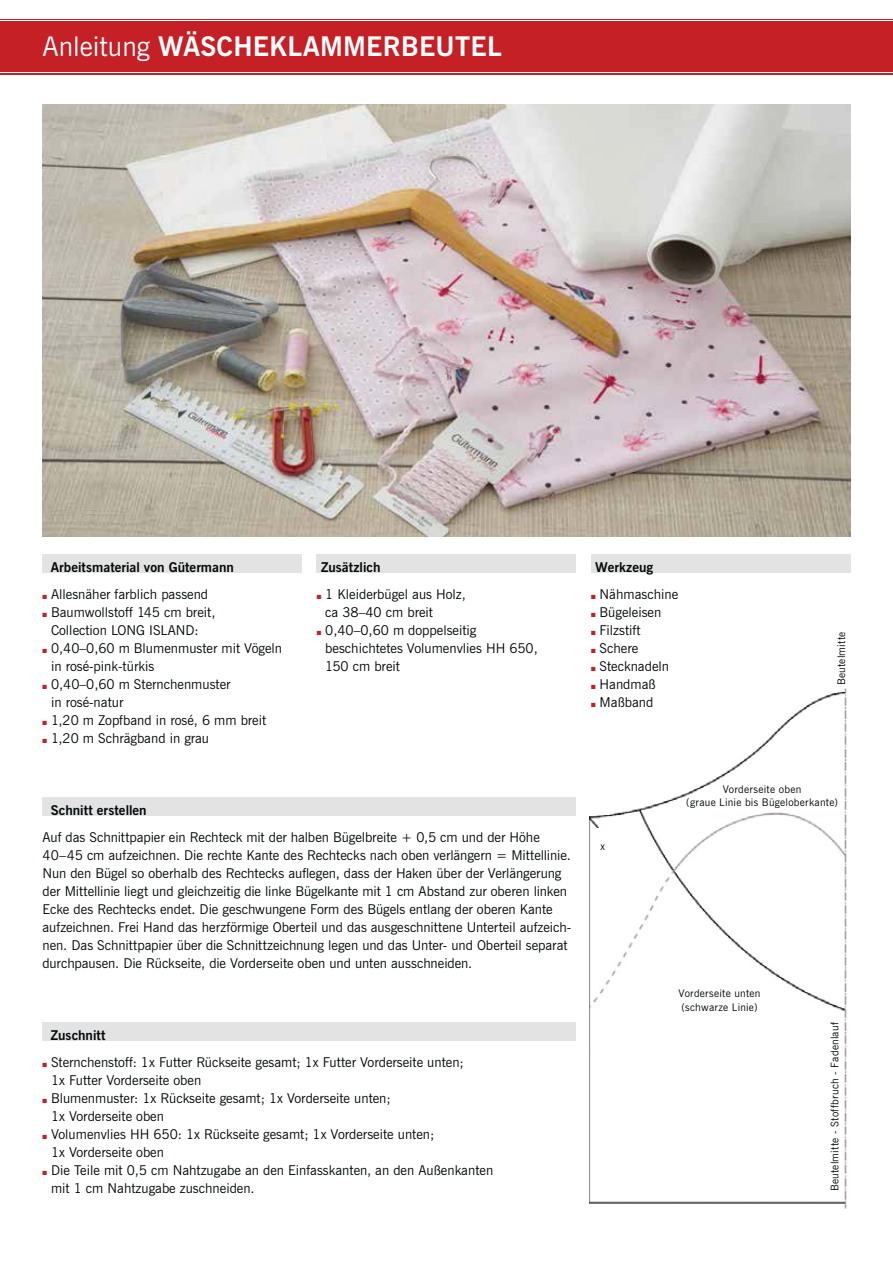
<style>
.page{position:relative;width:893px;height:1263px;background:#fff}
.page>*{position:absolute;margin:0;border:0;box-sizing:border-box;transform-origin:0 0}
.t1{font:700 27px "News Gothic";letter-spacing:.01em;color:#fff}
.t2{font:13.5px/18px "News Gothic";color:#040809}
.t3{font:700 13.5px "News Gothic";color:#040809}
.t4{font:10.5px/13.5px "News Gothic";letter-spacing:.025em;color:#040809;text-align:center}
.s1{font-weight:400}
</style>
<div class="page">
<img style="left:589px;top:688px;width:258px;height:521px">
<img style="left:43px;top:104px;width:807px;height:432px">
<div style="left:0;top:19px;width:893px;height:55px;background:#c42026"></div>
<hr style="left:0;top:72px;width:893px;height:1px;background:#fff">
<hr style="left:0;top:20px;width:893px;height:1px;background:#fff">
<div style="left:43px;top:797px;width:533px;height:18px;background:#e3e3e4"></div>
<div style="left:43px;top:1022px;width:533px;height:18px;background:#e3e3e4"></div>
<div style="left:43px;top:554px;width:259px;height:18px;background:#e3e3e4"></div>
<div style="left:317px;top:554px;width:259px;height:18px;background:#e3e3e4"></div>
<div style="left:591px;top:554px;width:259px;height:18px;background:#e3e3e4"></div>
<svg style="left:591px;top:703px;width:4px;height:4px"></svg>
<h1 class="t1" style="left:43px;top:35px;width:461px"><span class="s1">Anleitung</span> WÄSCHEKLAMMERBEUTEL</h1>
<p class="t3" style="left:51px;top:562px;width:185px">Arbeitsmaterial von Gütermann</p>
<p class="t3" style="left:321px;top:562px;width:61px">Zusätzlich</p>
<p class="t3" style="left:595px;top:562px;width:59px">Werkzeug</p>
<p class="t2" style="left:51px;top:587px;width:233px">Allesnäher farblich passend<br>Baumwollstoff 145 cm breit,<br>Collection LONG ISLAND:<br>0,40–0,60 m Blumenmuster mit Vögeln in rosé-pink-türkis<br>0,40–0,60 m Sternchenmuster<br>in rosé-natur<br>1,20 m Zopfband in rosé, 6 mm breit<br>1,20 m Schrägband in grau</p>
<p class="t2" style="left:325px;top:587px;width:214px">1 Kleiderbügel aus Holz,<br>ca 38–40 cm breit<br>0,40–0,60 m doppelseitig beschichtetes Volumenvlies HH 650,<br>150 cm breit</p>
<p class="t2" style="left:600px;top:587px;width:80px">Nähmaschine<br>Bügeleisen<br>Filzstift<br>Schere<br>Stecknadeln<br>Handmaß<br>Maßband</p>
<p class="t4" style="left:836px;top:685px;width:55px;rotate:-90deg">Beutelmitte</p>
<p class="t3" style="left:51px;top:805px;width:97px">Schnitt erstellen</p>
<p class="t2" style="left:43px;top:830px;width:530px">Auf das Schnittpapier ein Rechteck mit der halben Bügelbreite + 0,5 cm und der Höhe 40–45 cm aufzeichnen. Die rechte Kante des Rechtecks nach oben verlängern = Mittellinie.<br>Nun den Bügel so oberhalb des Rechtecks auflegen, dass der Haken über der Verlängerung der Mittellinie liegt und gleichzeitig die linke Bügelkante mit 1 cm Abstand zur oberen linken Ecke des Rechtecks endet. Die geschwungene Form des Bügels entlang der oberen Kante aufzeichnen. Frei Hand das herzförmige Oberteil und das ausgeschnittene Unterteil aufzeich&shy;nen. Das Schnittpapier über die Schnittzeichnung legen und das Unter- und Oberteil separat durchpausen. Die Rückseite, die Vorderseite oben und unten ausschneiden.</p>
<p class="t4" style="left:600px;top:840px;width:6px">x</p>
<p class="t4" style="left:686px;top:783px;width:153px">Vorderseite oben<br>(graue Linie bis Bügeloberkante)</p>
<p class="t3" style="left:51px;top:1030px;width:56px">Zuschnitt</p>
<p class="t2" style="left:51px;top:1055px;width:444px">Sternchenstoff: 1x Futter Rückseite gesamt; 1x Futter Vorderseite unten;<br>1x Futter Vorderseite oben<br>Blumenmuster: 1x Rückseite gesamt; 1x Vorderseite unten;<br>1x Vorderseite oben<br>Volumenvlies HH 650: 1x Rückseite gesamt; 1x Vorderseite unten;<br>1x Vorderseite oben<br>Die Teile mit 0,5 cm Nahtzugabe an den Einfasskanten, an den Außenkanten mit 1 cm Nahtzugabe zuschneiden.</p>
<p class="t4" style="left:678px;top:988px;width:84px;text-align:left">Vorderseite unten (schwarze Linie)</p>
<p class="t4" style="left:829px;top:1191px;width:171px;rotate:-90deg">Beutelmitte - Stoffbruch - Fadenlauf</p>
</div>
